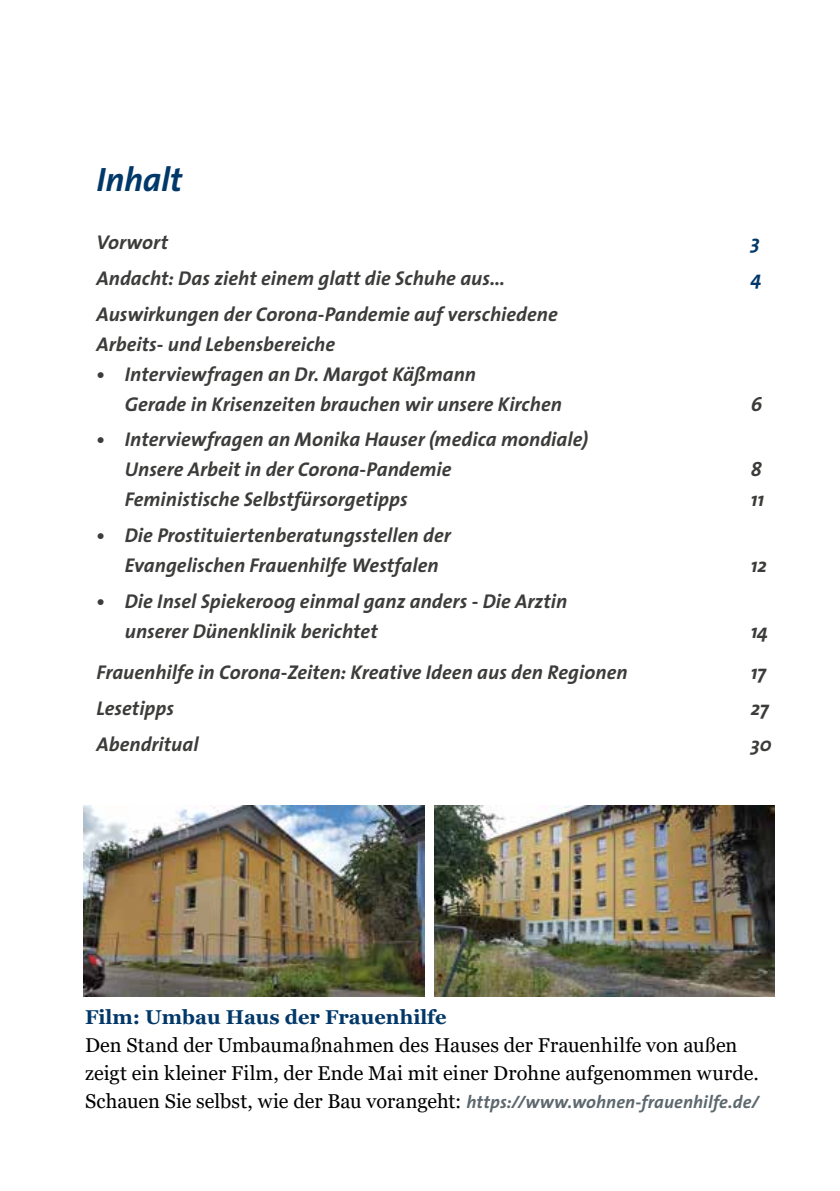
<style>
.page{position:relative;width:840px;height:1191px;background:#fff}
.page>*{position:absolute;margin:0;border:0;box-sizing:border-box;transform-origin:0 0}
.t1{font:italic 700 34px "The Sans";letter-spacing:-.005em;color:#003869}
.t2{font:italic 700 20px/30px "The Sans";color:#3c3c3b}
.t3{font:20px/28px "Georgia";letter-spacing:-.005em;color:#000}
.t4{font:700 20px "Georgia";color:#003869}
.t5{font:italic 700 20px "The Sans";color:#003869}
.s1{font-family:"The Sans";font-weight:700;font-style:italic;font-size:18px;color:#5d686e}
</style>
<div class="page">
<img style="left:84px;top:805px;width:340px;height:191px">
<img style="left:434px;top:805px;width:340px;height:191px">
<h1 class="t1" style="left:96px;top:158px;width:87px">Inhalt</h1>
<p class="t2" style="left:96px;top:228px;width:73px">Vorwort</p>
<p class="t5" style="left:750px;top:230px;width:11px">3</p>
<p class="t2" style="left:96px;top:263px;width:410px">Andacht: Das zieht einem glatt die Schuhe aus…</p>
<p class="t5" style="left:750px;top:265px;width:12px">4</p>
<p class="t2" style="left:96px;top:299px;width:462px">Auswirkungen der Corona-Pandemie auf verschiedene<br>Arbeits- und Lebensbereiche</p>
<p class="t2" style="left:125px;top:359px;width:438px;text-indent:-28px">• Interviewfragen an Dr. Margot Käßmann<br>Gerade in Krisenzeiten brauchen wir unsere Kirchen</p>
<p class="t2" style="left:750px;top:389px;width:13px">6</p>
<p class="t2" style="left:125px;top:425px;width:464px;text-indent:-28px">• Interviewfragen an Monika Hauser (medica mondiale)<br>Unsere Arbeit in der Corona-Pandemie</p>
<p class="t2" style="left:750px;top:455px;width:12px">8</p>
<p class="t2" style="left:125px;top:485px;width:284px">Feministische Selbstfürsorgetipps</p>
<p class="t2" style="left:750px;top:485px;width:15px">11</p>
<p class="t2" style="left:125px;top:520px;width:327px;text-indent:-28px">• Die Prostituiertenberatungsstellen der<br>Evangelischen Frauenhilfe Westfalen</p>
<p class="t2" style="left:750px;top:550px;width:18px">12</p>
<p class="t2" style="left:125px;top:586px;width:444px;text-indent:-28px">• Die Insel Spiekeroog einmal ganz anders - Die Arztin unserer Dünenklinik berichtet</p>
<p class="t2" style="left:750px;top:616px;width:19px">14</p>
<p class="t2" style="left:96px;top:657px;width:532px">Frauenhilfe in Corona-Zeiten: Kreative Ideen aus den Regionen</p>
<p class="t2" style="left:750px;top:657px;width:17px">17</p>
<p class="t2" style="left:96px;top:693px;width:79px">Lesetipps</p>
<p class="t2" style="left:750px;top:693px;width:20px">27</p>
<p class="t2" style="left:96px;top:729px;width:104px">Abendritual</p>
<p class="t2" style="left:750px;top:729px;width:22px">30</p>
<p class="t4" style="left:85px;top:1003px;width:363px">Film: Umbau Haus der Frauenhilfe</p>
<p class="t3" style="left:85px;top:1031px;width:675px">Den Stand der Umbaumaßnahmen des Hauses der Frauenhilfe von außen zeigt ein kleiner Film, der Ende Mai mit einer Drohne aufgenommen wurde.<br>Schauen Sie selbst, wie der Bau vorangeht: <span class="s1">https://www.wohnen-frauenhilfe.de/</span></p>
</div>
